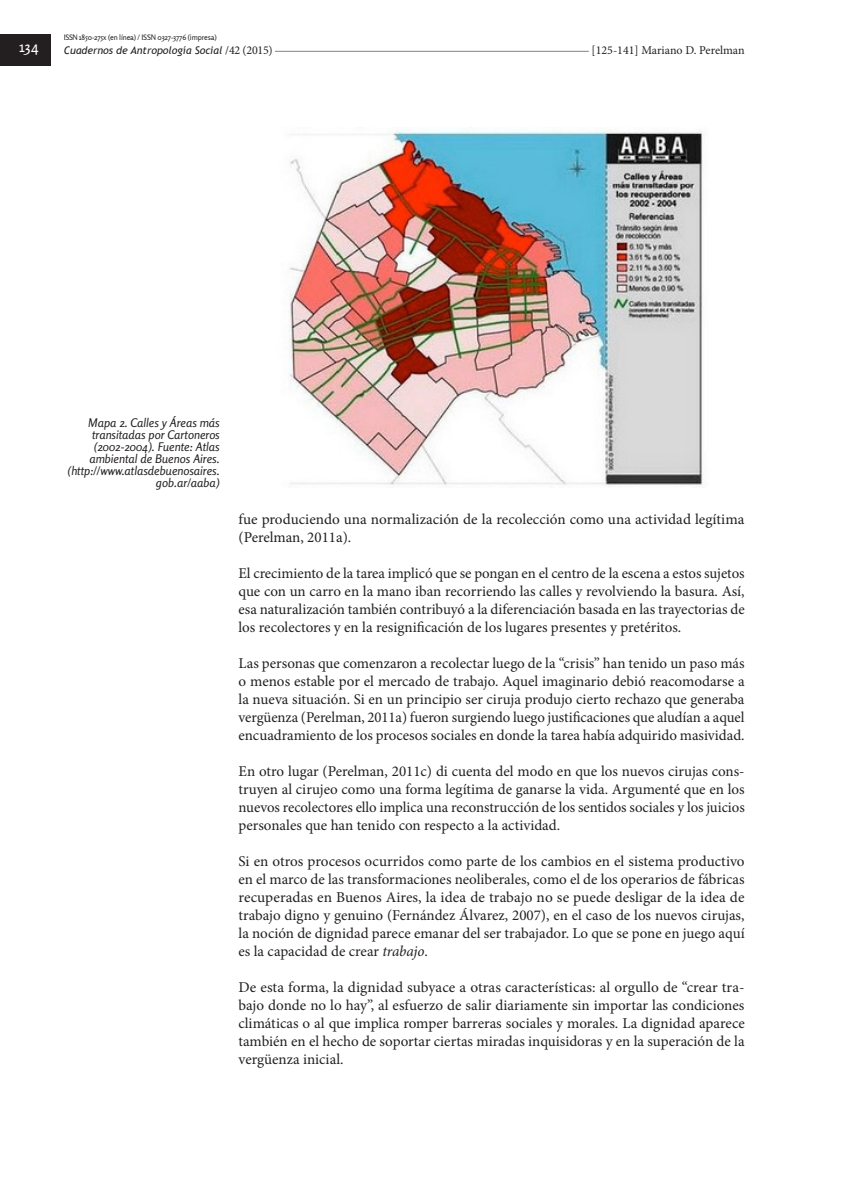
<style>
.page{position:relative;width:851px;height:1191px;background:#fff}
.page>*{position:absolute;margin:0;border:0;box-sizing:border-box;transform-origin:0 0}
.Art____Texto_princip{font:15px/18px "Minion Pro";color:#231f20;text-align:justify}
.t1{font:15px "Rosario";color:#fff}
.Img____Epígrafe_infe{font:italic 12px/12px "Rosario";color:#231f20;text-align:right}
.t2{font:12px "Minion Pro";letter-spacing:-.005em;color:#231f20}
.t3{font:italic 10.5px "Trebuchet MS";color:#231f20}
.t4{font:7.5px "Rosario";letter-spacing:-.02em;color:#231f20}
.s1{font-family:"Minion Pro";font-style:normal;font-size:12px}
.s2{font-style:italic}
</style>
<div class="page">
<hr style="left:165px;top:51px;width:568px;height:1px;background:#808285">
<div style="left:64px;top:43px;width:211px;height:15px;background:#fff"></div>
<div style="left:0;top:35px;width:50px;height:31px;background:#231f20"></div>
<div style="left:588px;top:43px;width:156px;height:15px;background:#fff"></div>
<img style="left:289px;top:130px;width:414px;height:357px">
<p class="t4" style="left:64px;top:33px;width:154px">ISSN 1850-275x (en línea) / ISSN 0327-3776 (impresa)</p>
<p class="t1" style="left:19px;top:38px;width:21px">134</p>
<p class="t3" style="left:64px;top:44px;width:210px">Cuadernos de Antropología Social <span class="s1">/42 (2015)</span></p>
<p class="t2" style="left:591px;top:42px;width:154px">[125-141] Mariano D. Perelman</p>
<p class="Img____Epígrafe_infe" style="left:67px;top:417px;width:154px">Mapa 2. Calles y Áreas más transitadas por Cartoneros (2002-2004). Fuente: Atlas ambiental de Buenos Aires. (http://www.atlasdebuenosaires. gob.ar/aaba)</p>
<p class="Art____Texto_princip" style="left:238px;top:510px;width:507px">fue produciendo una normalización de la recolección como una actividad legítima (Perelman, 2011a).</p>
<p class="Art____Texto_princip" style="left:238px;top:564px;width:507px">El crecimiento de la tarea implicó que se pongan en el centro de la escena a estos sujetos que con un carro en la mano iban recorriendo las calles y revolviendo la basura. Así, esa naturalización también contribuyó a la diferenciación basada en las trayectorias de los recolectores y en la resignificación de los lugares presentes y pretéritos.</p>
<p class="Art____Texto_princip" style="left:238px;top:654px;width:507px">Las personas que comenzaron a recolectar luego de la “crisis” han tenido un paso más o menos estable por el mercado de trabajo. Aquel imaginario debió reacomodarse a la nueva situación. Si en un principio ser ciruja produjo cierto rechazo que generaba vergüenza (Perelman, 2011a) fueron surgiendo luego justificaciones que aludían a aquel encuadramiento de los procesos sociales en donde la tarea había adquirido masividad.</p>
<p class="Art____Texto_princip" style="left:238px;top:762px;width:507px">En otro lugar (Perelman, 2011c) di cuenta del modo en que los nuevos cirujas cons&shy;truyen al cirujeo como una forma legítima de ganarse la vida. Argumenté que en los nuevos recolectores ello implica una reconstrucción de los sentidos sociales y los juicios personales que han tenido con respecto a la actividad.</p>
<p class="Art____Texto_princip" style="left:238px;top:852px;width:507px">Si en otros procesos ocurridos como parte de los cambios en el sistema productivo en el marco de las transformaciones neoliberales, como el de los operarios de fábricas recuperadas en Buenos Aires, la idea de trabajo no se puede desligar de la idea de trabajo digno y genuino (Fernández Álvarez, 2007), en el caso de los nuevos cirujas, la noción de dignidad parece emanar del ser trabajador. Lo que se pone en juego aquí es la capacidad de crear <span class="s2">trabajo</span>.</p>
<p class="Art____Texto_princip" style="left:238px;top:978px;width:507px">De esta forma, la dignidad subyace a otras características: al orgullo de “crear tra&shy;bajo donde no lo hay”, al esfuerzo de salir diariamente sin importar las condiciones climáticas o al que implica romper barreras sociales y morales. La dignidad aparece también en el hecho de soportar ciertas miradas inquisidoras y en la superación de la vergüenza inicial.</p>
</div>
